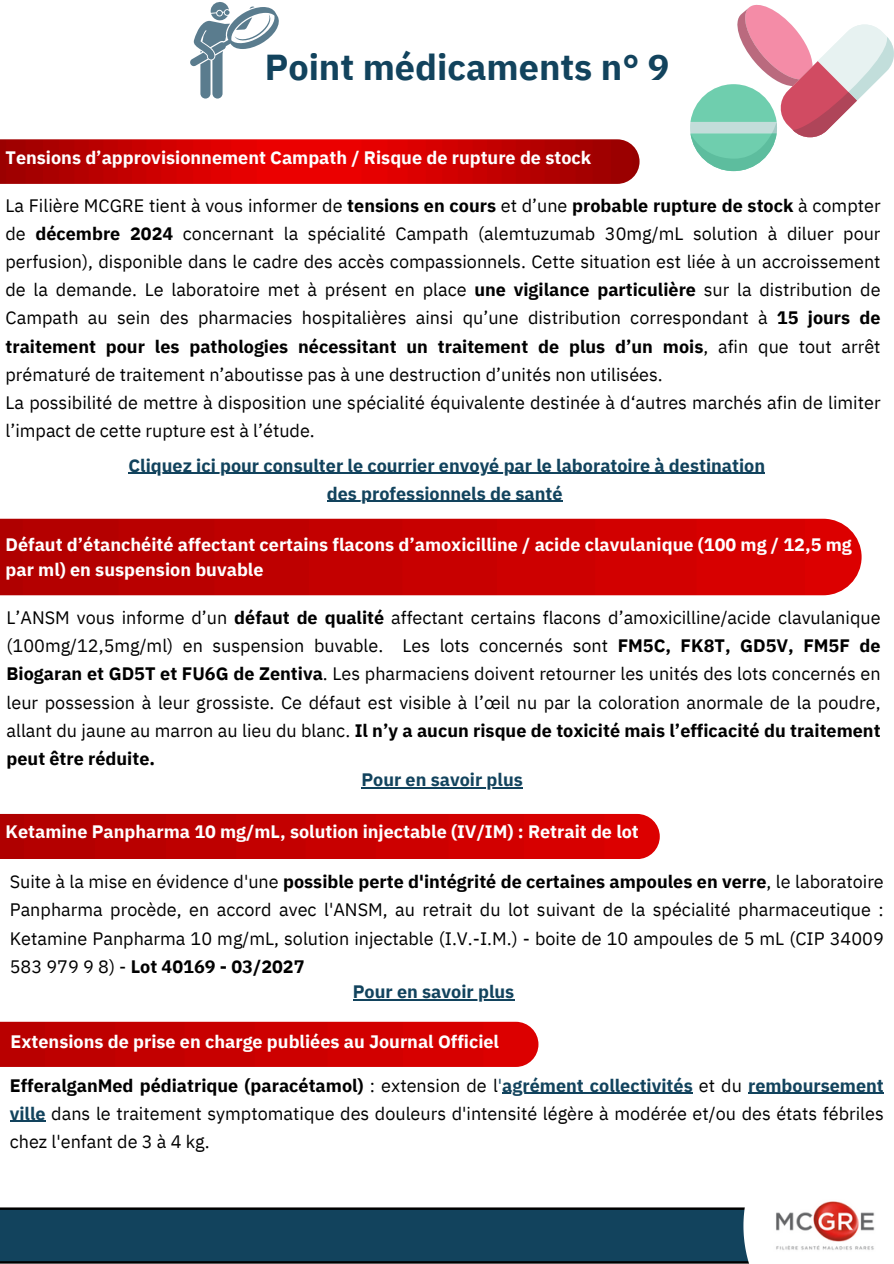
<style>
.page{position:relative;width:894px;height:1264px;background:#fff}
.page>*{position:absolute;margin:0;border:0;box-sizing:border-box;transform-origin:0 0}
.t1{font:700 36px "IBM Plex Sans";color:#12435d}
.t2{font:18px/28.2px "IBM Plex Sans";color:#000;text-align:justify}
.t3{font:700 18px/24.8px "IBM Plex Sans";color:#fff}
.t4{font:700 18px "IBM Plex Sans";color:#12435d}
.t5{font:700 18px "IBM Plex Sans";color:#000}
.s1{font-weight:700}
.s2{font-weight:400}
.s3{font-weight:400;color:#12435d}
.s4{color:#12435d}
.s5{font-weight:700;color:#12435d}
</style>
<div class="page">
<svg style="left:0;top:1207px;width:743px;height:56px;background:#123f57"></svg>
<svg style="left:743px;top:1207px;width:6px;height:56px"></svg>
<img style="left:776px;top:1201px;width:99px;height:49px">
<img style="left:0;top:139px;width:639px;height:45px">
<svg style="left:690px;top:4px;width:203px;height:167px"></svg>
<svg style="left:190px;top:2px;width:89px;height:97px"></svg>
<img style="left:0;top:518px;width:861px;height:77px">
<img style="left:0;top:814px;width:659px;height:45px">
<hr style="left:128px;top:472px;width:636px;height:2px;background:#12435d">
<hr style="left:327px;top:501px;width:235px;height:1px;background:#12435d">
<hr style="left:361px;top:787px;width:161px;height:1px;background:#12435d">
<hr style="left:353px;top:999px;width:161px;height:1px;background:#12435d">
<img style="left:0;top:1021px;width:538px;height:45px">
<hr style="left:502px;top:1092px;width:190px;height:1px;background:#12435d">
<hr style="left:748px;top:1092px;width:135px;height:1px;background:#12435d">
<hr style="left:10px;top:1120px;width:36px;height:1px;background:#12435d">
<h1 class="t1" style="left:265px;top:43px;width:406px">Point médicaments n° 9</h1>
<p class="t3" style="left:6px;top:145px;width:587px">Tensions d’approvisionnement Campath / Risque de rupture de stock</p>
<h2 class="t2" style="left:6px;top:191px;width:876px">La Filière MCGRE tient à vous informer de <span class="s1">tensions en cours</span> et d’une <span class="s1">probable rupture de stock</span> à compter de <span class="s1">décembre 2024</span> concernant la spécialité Campath (alemtuzumab 30mg/mL solution à diluer pour perfusion), disponible dans le cadre des accès compassionnels. Cette situation est liée à un accroissement de la demande. Le laboratoire met à présent en place <span class="s1">une vigilance particulière</span> sur la distribution de Campath au sein des pharmacies hospitalières ainsi qu’une distribution correspondant à <span class="s1">15 jours de traitement pour les pathologies nécessitant un traitement de plus d’un mois</span>, afin que tout arrêt prématuré de traitement n’aboutisse pas à une destruction d’unités non utilisées.</h2>
<p class="t2" style="left:6px;top:388px;width:876px">La possibilité de mettre à disposition une spécialité équivalente destinée à d‘autres marchés afin de limiter l’impact de cette rupture est à l’étude.</p>
<p class="t4" style="left:128px;top:453px;width:638px">Cliquez ici pour consulter le courrier envoyé par le laboratoire à destination</p>
<h2 class="t4" style="left:327px;top:481px;width:237px">des professionnels de santé</h2>
<h2 class="t3" style="left:6px;top:532px;width:847px">Défaut d’étanchéité affectant certains flacons d’amoxicilline / acide clavulanique (100 mg / 12,5 mg par ml) en suspension buvable</h2>
<h2 class="t2" style="left:7px;top:603px;width:875px">L’ANSM vous informe d’un <span class="s1">défaut de qualité</span> affectant certains flacons d’amoxicilline/acide clavulanique (100mg/12,5mg/ml) en suspension buvable. Les lots concernés sont <span class="s1">FM5C, FK8T, GD5V, FM5F de Biogaran et GD5T et FU6G de Zentiva</span>. Les pharmaciens doivent retourner les unités des lots concernés en leur possession à leur grossiste. Ce défaut est visible à l’œil nu par la coloration anormale de la poudre, allant du jaune au marron au lieu du blanc. <span class="s1">Il n’y a aucun risque de toxicité mais l’efficacité du traitement peut être réduite.</span></h2>
<p class="t4" style="left:361px;top:767px;width:163px">Pour en savoir plus</p>
<h2 class="t3" style="left:6px;top:819px;width:634px">Ketamine Panpharma 10 mg/mL, solution injectable (IV/IM) : Retrait de lot</h2>
<p class="t2" style="left:10px;top:867px;width:875px">Suite à la mise en évidence d'une <span class="s1">possible perte d'intégrité de certaines ampoules en verre</span>, le laboratoire Panpharma procède, en accord avec l'ANSM, au retrait du lot suivant de la spécialité pharmaceutique :<br>Ketamine Panpharma 10 mg/mL, solution injectable (I.V.-I.M.) - boite de 10 ampoules de 5 mL (CIP 34009<br>583 979 9 8) - <span class="s1">Lot 40169 - 03/2027</span></p>
<h2 class="t4" style="left:353px;top:979px;width:163px">Pour en savoir plus</h2>
<h2 class="t3" style="left:11px;top:1028px;width:490px">Extensions de prise en charge publiées au Journal Officiel</h2>
<p class="t5" style="left:10px;top:1073px;width:875px">EfferalganMed pédiatrique (paracétamol) <span class="s2">: extension de l</span><span class="s3">'</span><span class="s4">agrément collectivités</span> <span class="s2">et du</span> <span class="s4">remboursement</span></p>
<p class="t2" style="left:10px;top:1098px;width:875px"><span class="s5">ville</span> dans le traitement symptomatique des douleurs d'intensité légère à modérée et/ou des états fébriles chez l'enfant de 3 à 4 kg.</p>
</div>
